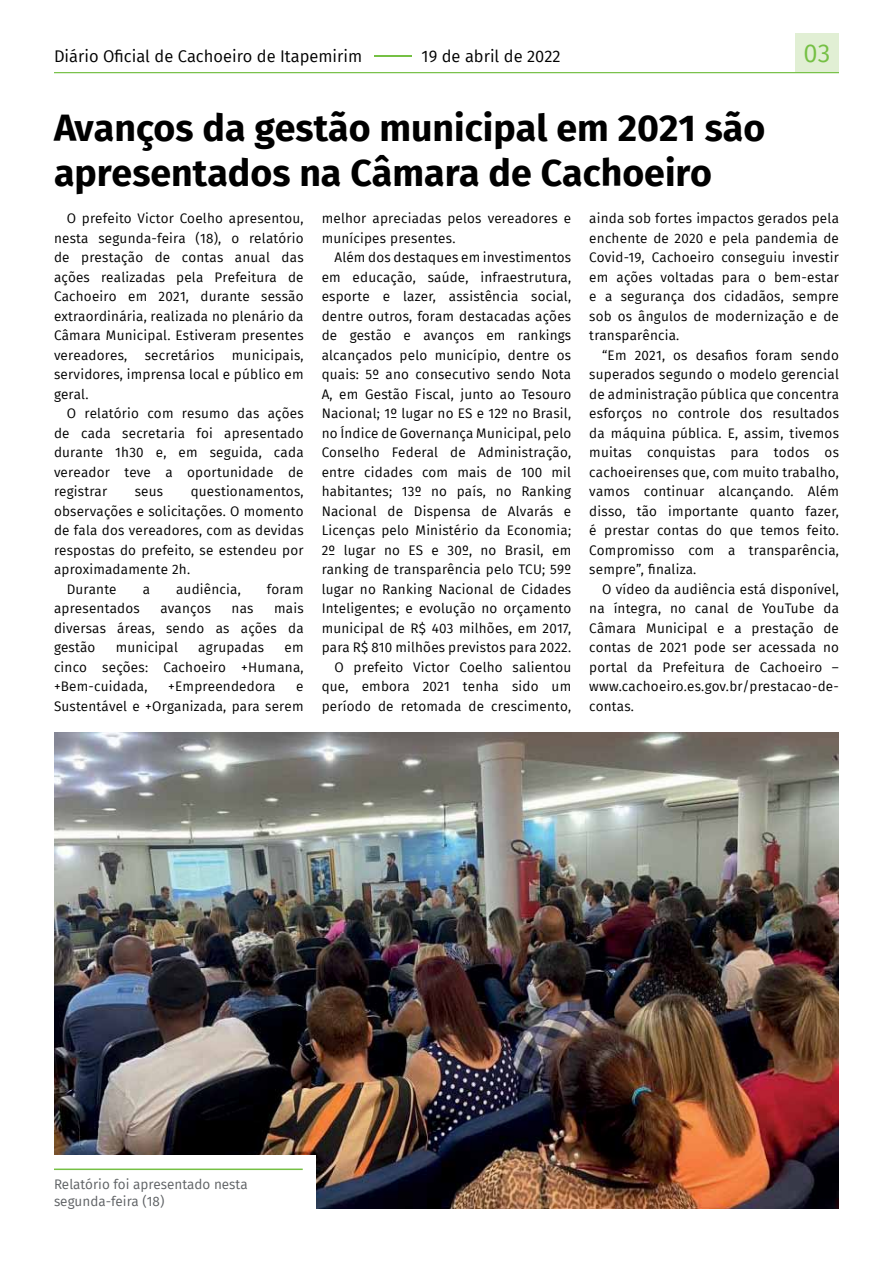
<style>
.page{position:relative;width:893px;height:1263px;background:#fff}
.page>*{position:absolute;margin:0;border:0;box-sizing:border-box;transform-origin:0 0}
.t1{font:700 37.5px/45px "Fira Sans";color:#000}
.t2{font:25.5px "Fira Sans";color:#75c044}
.t3{font:16.5px "Fira Sans";color:#000}
.t4{font:13.5px/19.5px "Fira Sans";letter-spacing:.015em;color:#000;text-align:justify}
.t5{font:13.5px/16.6px "Fira Sans";color:#5e6164}
.s1{color:#75c044}
</style>
<div class="page">
<div style="left:795px;top:33px;width:44px;height:40px;background:#e1efd4"></div>
<hr style="left:54px;top:72px;width:785px;height:1px;background:#75c044">
<img style="left:54px;top:732px;width:785px;height:477px">
<div style="left:39px;top:1155px;width:276px;height:54px;background:#fff"></div>
<hr style="left:54px;top:1168px;width:249px;height:2px;background:#75c044">
<p class="t3" style="left:54px;top:43px;width:508px">Diário Oficial de Cachoeiro de Itapemirim <span class="s1">–</span>19 de abril de 2022</p>
<h2 class="t2" style="left:804px;top:34px;width:28px">03</h2>
<h1 class="t1" style="left:54px;top:103px;width:713px">Avanços da gestão municipal em 2021 são apresentados na Câmara de Cachoeiro</h1>
<p class="t4" style="left:54px;top:209px;width:251px;text-indent:13px">O prefeito Victor Coelho apresentou, nesta segunda-feira (18), o relatório de prestação de contas anual das ações realizadas pela Prefeitura de Cachoeiro em 2021, durante sessão extraordinária, realizada no plenário da Câmara Municipal. Estiveram presentes vereadores,</p>
<p class="t4" style="left:322px;top:208px;width:251px">melhor apreciadas pelos vereadores e munícipes presentes.</p>
<p class="t4" style="left:322px;top:247px;width:251px;text-align:right">Além dos destaques em investimentos em educação, saúde, infraestrutura, esporte e lazer, assistência social, dentre outros, foram destacadas ações de gestão e avanços em rankings alcançados pelo município, dentre os quais: 5º ano consecutivo sendo Nota A, em Gestão Fiscal, junto ao Tesouro Nacional; 1º lugar no ES e 12º no Brasil, no Índice de Governança Municipal, pelo Conselho Federal de Administração, entre cidades com mais de 100 mil habitantes; 13º no país, no Ranking Nacional de Dispensa de Alvarás e Licenças pelo Ministério da Economia; 2º lugar no ES e 30º, no Brasil, em ranking de transparência pelo TCU; 59º lugar no Ranking Nacional de Cidades Inteligentes; e evolução no orçamento municipal de R$ 403 milhões, em 2017, para R$ 810 milhões previstos para 2022.<br>O prefeito Victor Coelho salientou que, embora 2021 tenha sido um período de retomada de crescimento,</p>
<p class="t4" style="left:589px;top:209px;width:251px">ainda sob fortes impactos gerados pela enchente de 2020 e pela pandemia de Covid-19, Cachoeiro conseguiu investir em ações voltadas para o bem-estar e a segurança dos cidadãos, sempre sob os ângulos de modernização e de transparência.</p>
<p class="t4" style="left:589px;top:345px;width:251px;text-indent:13px">“Em 2021, os desafios foram sendo superados segundo o modelo gerencial de administração pública que concentra esforços no controle dos resultados da máquina pública. E, assim, tivemos muitas conquistas para todos os cachoeirenses que, com muito trabalho, vamos continuar alcançando. Além disso, tão importante quanto fazer, é prestar contas do que temos feito.<br>Compromisso com a transparência, sempre”, finaliza.</p>
<p class="t4" style="left:589px;top:579px;width:251px;text-indent:13px">O vídeo da audiência está disponível, na íntegra, no canal de YouTube da Câmara Municipal e a prestação de contas de 2021 pode ser acessada no portal da Prefeitura de Cachoeiro – www.cachoeiro.es.gov.br/prestacao-de&shy;contas.</p>
<p class="t4" style="left:145px;top:345px;width:71px">secretários</p>
<p class="t4" style="left:54px;top:345px;width:251px;text-indent:178px">municipais, servidores, imprensa local e público em geral.</p>
<p class="t4" style="left:54px;top:403px;width:251px;text-indent:13px">O relatório com resumo das ações de cada secretaria foi apresentado durante 1h30 e, em seguida, cada vereador teve a oportunidade de registrar</p>
<p class="t4" style="left:135px;top:481px;width:30px">seus</p>
<p class="t4" style="left:191px;top:481px;width:114px">questionamentos,</p>
<p class="t4" style="left:54px;top:501px;width:251px">observações e solicitações. O momento</p>
<p class="t4" style="left:54px;top:520px;width:251px">de fala dos vereadores, com as devidas</p>
<p class="t4" style="left:54px;top:540px;width:251px">respostas do prefeito, se estendeu por</p>
<p class="t4" style="left:54px;top:559px;width:138px">aproximadamente 2h.</p>
<p class="t4" style="left:67px;top:579px;width:51px">Durante</p>
<p class="t4" style="left:143px;top:579px;width:9px">a</p>
<p class="t4" style="left:176px;top:579px;width:66px">audiência,</p>
<p class="t4" style="left:267px;top:579px;width:38px">foram</p>
<p class="t4" style="left:54px;top:598px;width:87px">apresentados</p>
<p class="t4" style="left:160px;top:598px;width:52px">avanços</p>
<p class="t4" style="left:232px;top:598px;width:23px">nas</p>
<p class="t4" style="left:54px;top:598px;width:251px;text-indent:220px">mais diversas áreas, sendo as ações da gestão</p>
<p class="t4" style="left:116px;top:637px;width:64px">municipal</p>
<p class="t4" style="left:198px;top:637px;width:67px">agrupadas</p>
<p class="t4" style="left:54px;top:637px;width:251px;text-indent:231px">em cinco seções: Cachoeiro +Humana, +Bem-cuidada,</p>
<p class="t4" style="left:168px;top:676px;width:109px">+Empreendedora</p>
<p class="t4" style="left:54px;top:676px;width:251px;text-align:right">e<br>Sustentável e +Organizada, para serem</p>
<p class="t5" style="left:54px;top:1176px;width:195px">Relatório foi apresentado nesta segunda-feira (18)</p>
</div>
